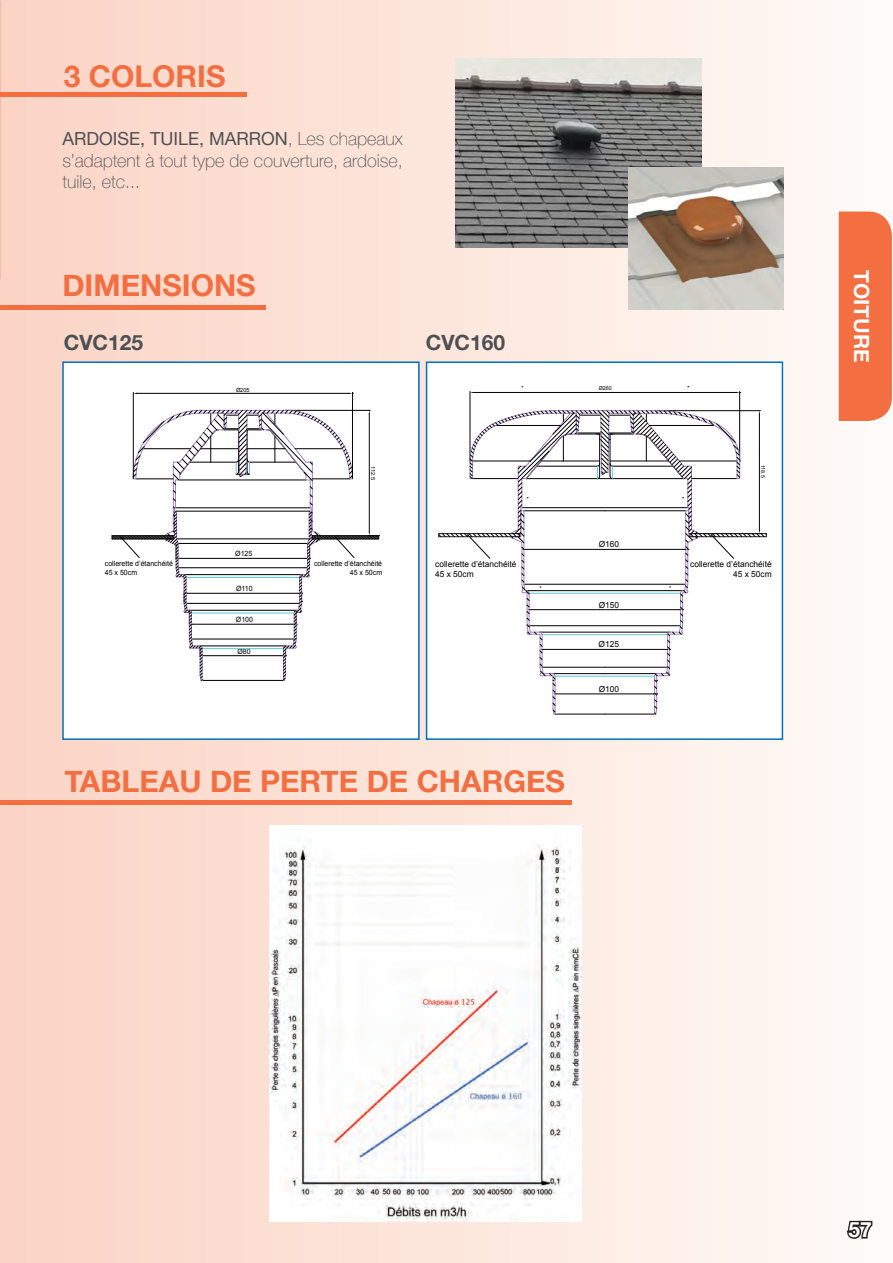
<style>
.page{position:relative;width:893px;height:1263px;background:#fff}
.page>*{position:absolute;margin:0;border:0;box-sizing:border-box;transform-origin:0 0}
.t1{font:700 30px "Helvetica Neue";color:#f36e40}
.t2{font:700 21px "Helvetica Neue";color:#4d5053}
.t3{font:700 21px "Helvetica Neue";color:#fff}
.t4{font:100 18px/21.6px "Helvetica Neue";color:#4d5053;text-align:justify}
.t5{font:8.4px/10.1px "Arial";color:#000001}
.t6{font:7.35px/8.7px "Arial";color:#000001;scale:.96 1}
.t7{font:5.7px "Arial";color:#000001;scale:.96 1}
.t8{font:5.55px "Arial";color:#000001;scale:1.04 1}
.t9{font:5.4px "Arial";color:#000001}
.s1{font-weight:400}
</style>
<div class="page">
<div style="left:0;top:0;width:893px;height:1263px;background:linear-gradient(to right,#fbd3c3,#fefbf7)"></div>
<hr style="left:0;top:119px;width:1px;height:817px;background:#f9baa4">
<img style="left:0;top:279px;width:1px;height:657px">
<img style="left:270px;top:825px;width:312px;height:397px">
<hr style="left:0;top:92px;width:247px;height:4px;background:#f36e40">
<div style="left:0;top:305px;width:266px;height:5px;background:#f36e40"></div>
<div style="left:63px;top:362px;width:356px;height:377px;background:#fff"></div>
<svg style="left:112px;top:410px;width:268px;height:271px"></svg>
<hr style="left:133px;top:392px;width:1px;height:86px;background:#000001">
<hr style="left:352px;top:392px;width:1px;height:86px;background:#000001">
<hr style="left:137px;top:393px;width:212px;height:1px;background:#000001">
<div style="left:62px;top:361px;width:358px;height:379px;border:2px solid #0071bb"></div>
<div style="left:427px;top:362px;width:355px;height:377px;background:#fff"></div>
<hr style="left:470px;top:391px;width:1px;height:70px;background:#000001">
<hr style="left:739px;top:391px;width:1px;height:70px;background:#000001">
<hr style="left:474px;top:392px;width:262px;height:1px;background:#000001">
<svg style="left:438px;top:410px;width:329px;height:305px"></svg>
<div style="left:426px;top:361px;width:357px;height:379px;border:2px solid #0071bb"></div>
<hr style="left:1px;top:801px;width:571px;height:4px;background:#f36e40">
<div style="left:839px;top:212px;width:53px;height:209px;background:#f36e40"></div>
<img style="left:455px;top:59px;width:247px;height:188px">
<img style="left:628px;top:167px;width:155px;height:143px">
<svg style="left:845px;top:1219px;width:29px;height:22px"></svg>
<h1 class="t1" style="left:64px;top:52px;width:163px">3 COLORIS</h1>
<p class="t4" style="left:62px;top:127px;width:342px"><span class="s1">ARDOISE, TUILE, MARRON</span>, Les chapeaux s’adaptent à tout type de couverture, ardoise, tuile, etc...</p>
<h1 class="t1" style="left:62px;top:261px;width:195px">DIMENSIONS</h1>
<p class="t2" style="left:64px;top:326px;width:81px">CVC125</p>
<p class="t2" style="left:426px;top:326px;width:81px">CVC160</p>
<p class="t7" style="left:236px;top:386px;width:16px">Ø205</p>
<p class="t6" style="left:235px;top:549px;width:19px">Ø125</p>
<p class="t8" style="left:377px;top:466px;width:15px;rotate:90deg">112.5</p>
<p class="t9" style="left:599px;top:385px;width:15px">Ø260</p>
<p class="t5" style="left:599px;top:539px;width:22px">Ø160</p>
<p class="t9" style="left:767px;top:465px;width:14px;rotate:90deg">118.5</p>
<p class="t6" style="left:105px;top:559px;width:72px">collerette d’étanchéité<br>45 x 50cm</p>
<p class="t6" style="left:314px;top:559px;width:72px;text-align:right">collerette d’étanchéité<br>45 x 50cm</p>
<p class="t6" style="left:236px;top:584px;width:19px">Ø110</p>
<p class="t6" style="left:236px;top:615px;width:19px">Ø100</p>
<p class="t6" style="left:237px;top:647px;width:15px">Ø80</p>
<p class="t5" style="left:435px;top:559px;width:83px">collerette d’étanchéité<br>45 x 50cm</p>
<p class="t5" style="left:690px;top:559px;width:83px;text-align:right">collerette d’étanchéité<br>45 x 50cm</p>
<p class="t5" style="left:599px;top:600px;width:22px">Ø150</p>
<p class="t5" style="left:599px;top:639px;width:22px">Ø125</p>
<p class="t5" style="left:599px;top:684px;width:22px">Ø100</p>
<h1 class="t1" style="left:64px;top:757px;width:502px">TABLEAU DE PERTE DE CHARGES</h1>
<p class="t3" style="left:878px;top:270px;width:94px;rotate:90deg">TOITURE</p>
<p class="t3" style="left:848px;top:1213px;width:25px">57</p>
</div>
